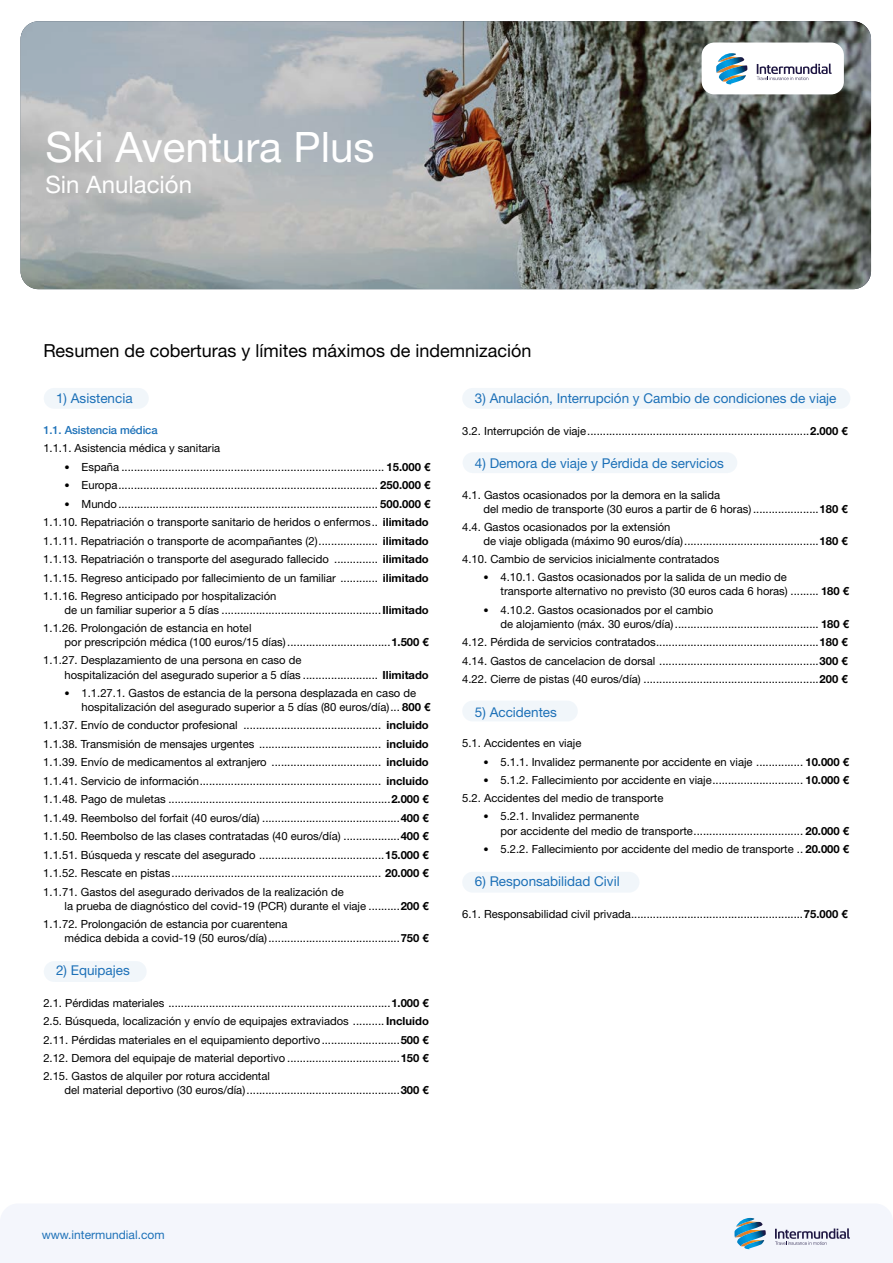
<style>
.page{position:relative;width:893px;height:1263px;background:#fff}
.page>*{position:absolute;margin:0;border:0;box-sizing:border-box;transform-origin:0 0}
.t1{font:42px "Helvetica Neue LT Std";color:#fff}
.t2{font:24px "Helvetica Neue LT Std";color:#fff}
.t3{font:18px "Helvetica Neue LT Std";color:#000}
.t4{font:13.5px "Helvetica Neue LT Std";color:#1d71b8}
.t5{font:12px "Helvetica Neue LT Std";color:#1d71b8}
.t6{font:11.25px/18.5px "Helvetica Neue LT Std";color:#000}
.t7{font:500 11.25px "Helvetica Neue LT Std";letter-spacing:-.01em;color:#1d71b8}
.s1{font-weight:700;font-size:10.5px}
.s2{font-weight:700}
</style>
<div class="page">
<div style="left:0;top:1204px;width:893px;height:59px;background:#f4f6fc"></div>
<img style="left:736px;top:1218px;width:19px;height:4px">
<img style="left:734px;top:1222px;width:29px;height:15px">
<img style="left:744px;top:1246px;width:20px;height:3px">
<img style="left:737px;top:1230px;width:29px;height:16px">
<svg style="left:775px;top:1228px;width:75px;height:17px"></svg>
<svg style="left:21px;top:21px;width:850px;height:268px;background:#919595"></svg>
<div style="left:44px;top:388px;width:105px;height:21px;background:#f1f6fa;border-radius:10px"></div>
<div style="left:44px;top:961px;width:103px;height:21px;background:#f1f6fa;border-radius:10px"></div>
<div style="left:462px;top:388px;width:388px;height:21px;background:#f1f6fa;border-radius:10px"></div>
<div style="left:463px;top:452px;width:274px;height:21px;background:#f1f6fa;border-radius:10px"></div>
<div style="left:462px;top:872px;width:177px;height:21px;background:#f1f6fa;border-radius:10px"></div>
<div style="left:462px;top:701px;width:116px;height:20px;background:#f1f6fa;border-radius:10px"></div>
<div style="left:702px;top:43px;width:142px;height:51px;background:#fff;border-radius:13px"></div>
<img style="left:721px;top:53px;width:15px;height:4px">
<img style="left:716px;top:57px;width:29px;height:16px">
<img style="left:726px;top:82px;width:10px;height:2px">
<img style="left:718px;top:65px;width:29px;height:17px">
<svg style="left:757px;top:64px;width:75px;height:16px"></svg>
<h1 class="t1" style="left:45px;top:122px;width:331px">Ski Aventura Plus</h1>
<h2 class="t2" style="left:45px;top:170px;width:148px">Sin Anulación</h2>
<h3 class="t3" style="left:43px;top:340px;width:490px">Resumen de coberturas y límites máximos de indemnización</h3>
<p class="t4" style="left:56px;top:390px;width:78px">1) Asistencia</p>
<p class="t7" style="left:43px;top:423px;width:116px">1.1. Asistencia médica</p>
<p class="t6" style="left:43px;top:439px;width:178px">1.1.1. Asistencia médica y sanitaria</p>
<p class="t6" style="left:65px;top:457px;width:367px"><span class="s1">•</span> España .................................................................................... <span class="s2">15.000 €</span></p>
<p class="t6" style="left:65px;top:476px;width:367px"><span class="s1">•</span> Europa................................................................................... <span class="s2">250.000 €</span></p>
<p class="t6" style="left:43px;top:494px;width:389px;text-indent:21px"><span class="s1">•</span> Mundo................................................................................... <span class="s2">500.000 € </span>1.1.10. Repatriación o transporte sanitario de heridos o enfermos.. <span class="s2">ilimitado </span>1.1.11. Repatriación o transporte de acompañantes (2)................... <span class="s2">ilimitado </span>1.1.13. Repatriación o transporte del asegurado fallecido .............. <span class="s2">ilimitado </span>1.1.15. Regreso anticipado por fallecimiento de un familiar ............ <span class="s2">ilimitado </span>1.1.16. Regreso anticipado por hospitalización</p>
<p class="t6" style="left:43px;top:601px;width:387px;line-height:18px;text-indent:21px">de un familiar superior a 5 días ...................................................<span class="s2">Ilimitado<br></span>1.1.26. Prolongación de estancia en hotel</p>
<p class="t6" style="left:43px;top:633px;width:387px;line-height:18px;text-indent:21px">por prescripción médica (100 euros/15 días) .................................<span class="s2">1.500 €<br></span>1.1.27. Desplazamiento de una persona en caso de</p>
<p class="t6" style="left:65px;top:665px;width:366px">hospitalización del asegurado superior a 5 días ........................ <span class="s2">Ilimitado</span></p>
<p class="t6" style="left:82px;top:685px;width:350px;line-height:14.2px;text-indent:-17px"><span class="s1">•</span> 1.1.27.1. Gastos de estancia de la persona desplazada en caso de hospitalización del asegurado superior a 5 días (80 euros/día)... <span class="s2">800 €</span></p>
<p class="t6" style="left:43px;top:716px;width:387px;text-align:justify">1.1.37. Envío de conductor profesional ............................................ <span class="s2">incluido </span>1.1.38. Transmisión de mensajes urgentes ....................................... <span class="s2">incluido </span>1.1.39. Envío de medicamentos al extranjero ................................... <span class="s2">incluido </span>1.1.41. Servicio de información.......................................................... <span class="s2">incluido </span>1.1.48. Pago de muletas .......................................................................<span class="s2">2.000 € </span>1.1.49. Reembolso del forfait (40 euros/día) ............................................<span class="s2">400 € </span>1.1.50. Reembolso de las clases contratadas (40 euros/día) ..................<span class="s2">400 € </span>1.1.51. Búsqueda y rescate del asegurado ........................................<span class="s2">15.000 € </span>1.1.52. Rescate en pistas................................................................... <span class="s2">20.000 € </span>1.1.71. Gastos del asegurado derivados de la realización de</p>
<p class="t6" style="left:43px;top:897px;width:387px;line-height:18px;text-indent:21px">la prueba de diagnóstico del covid-19 (PCR) durante el viaje ..........<span class="s2">200 €<br></span>1.1.72. Prolongación de estancia por cuarentena</p>
<p class="t6" style="left:65px;top:929px;width:366px">médica debida a covid-19 (50 euros/día)..........................................<span class="s2">750 €</span></p>
<p class="t4" style="left:56px;top:962px;width:75px">2) Equipajes</p>
<p class="t6" style="left:43px;top:993px;width:387px;text-align:justify">2.1. Pérdidas materiales .......................................................................<span class="s2">1.000 € </span>2.5. Búsqueda, localización y envío de equipajes extraviados .......... <span class="s2">Incluido </span>2.11. Pérdidas materiales en el equipamiento deportivo.........................<span class="s2">500 € </span>2.12. Demora del equipaje de material deportivo ....................................<span class="s2">150 € </span>2.15. Gastos de alquiler por rotura accidental</p>
<p class="t6" style="left:65px;top:1081px;width:366px">del material deportivo (30 euros/día).................................................<span class="s2">300 €</span></p>
<p class="t4" style="left:475px;top:390px;width:363px">3) Anulación, Interrupción y Cambio de condiciones de viaje</p>
<p class="t6" style="left:462px;top:421px;width:387px">3.2. Interrupción de viaje.......................................................................<span class="s2">2.000 €</span></p>
<p class="t4" style="left:475px;top:455px;width:251px">4) Demora de viaje y Pérdida de servicios</p>
<p class="t6" style="left:483px;top:487px;width:366px;line-height:14.2px;text-indent:-21px">4.1. Gastos ocasionados por la demora en la salida<br>del medio de transporte (30 euros a partir de 6 horas) .....................<span class="s2">180 €</span></p>
<p class="t6" style="left:483px;top:520px;width:366px;line-height:14.2px;text-indent:-21px">4.4. Gastos ocasionados por la extensión<br>de viaje obligada (máximo 90 euros/día)...........................................<span class="s2">180 €</span></p>
<p class="t6" style="left:462px;top:550px;width:259px">4.10. Cambio de servicios inicialmente contratados</p>
<p class="t6" style="left:500px;top:570px;width:350px;line-height:14.2px;text-indent:-17px"><span class="s1">•</span> 4.10.1. Gastos ocasionados por la salida de un medio de<br>transporte alternativo no previsto (30 euros cada 6 horas) ......... <span class="s2">180 €</span></p>
<p class="t6" style="left:500px;top:602px;width:350px;line-height:14.2px;text-indent:-17px"><span class="s1">•</span> 4.10.2. Gastos ocasionados por el cambio<br>de alojamiento (máx. 30 euros/día).............................................. <span class="s2">180 €</span></p>
<p class="t6" style="left:462px;top:633px;width:387px;text-align:justify">4.12. Pérdida de servicios contratados....................................................<span class="s2">180 € </span>4.14. Gastos de cancelacion de dorsal ...................................................<span class="s2">300 € </span>4.22. Cierre de pistas (40 euros/día) ........................................................<span class="s2">200 €</span></p>
<p class="t4" style="left:475px;top:704px;width:84px">5) Accidentes</p>
<p class="t6" style="left:462px;top:734px;width:121px">5.1. Accidentes en viaje</p>
<p class="t6" style="left:483px;top:752px;width:367px"><span class="s1">•</span> 5.1.1. Invalidez permanente por accidente en viaje ............... <span class="s2">10.000 €</span></p>
<p class="t6" style="left:462px;top:771px;width:389px;line-height:18px;text-indent:21px"><span class="s1">•</span> 5.1.2. Fallecimiento por accidente en viaje............................. <span class="s2">10.000 €<br></span>5.2. Accidentes del medio de transporte</p>
<p class="t6" style="left:500px;top:809px;width:350px;line-height:14.2px;text-indent:-17px"><span class="s1">•</span> 5.2.1. Invalidez permanente<br>por accidente del medio de transporte................................... <span class="s2">20.000 €</span></p>
<p class="t6" style="left:483px;top:840px;width:367px"><span class="s1">•</span> 5.2.2. Fallecimiento por accidente del medio de transporte .. <span class="s2">20.000 €</span></p>
<p class="t4" style="left:475px;top:873px;width:146px">6) Responsabilidad Civil</p>
<p class="t6" style="left:462px;top:904px;width:387px">6.1. Responsabilidad civil privada.......................................................<span class="s2">75.000 €</span></p>
<p class="t5" style="left:42px;top:1227px;width:124px">www.intermundial.com</p>
</div>
